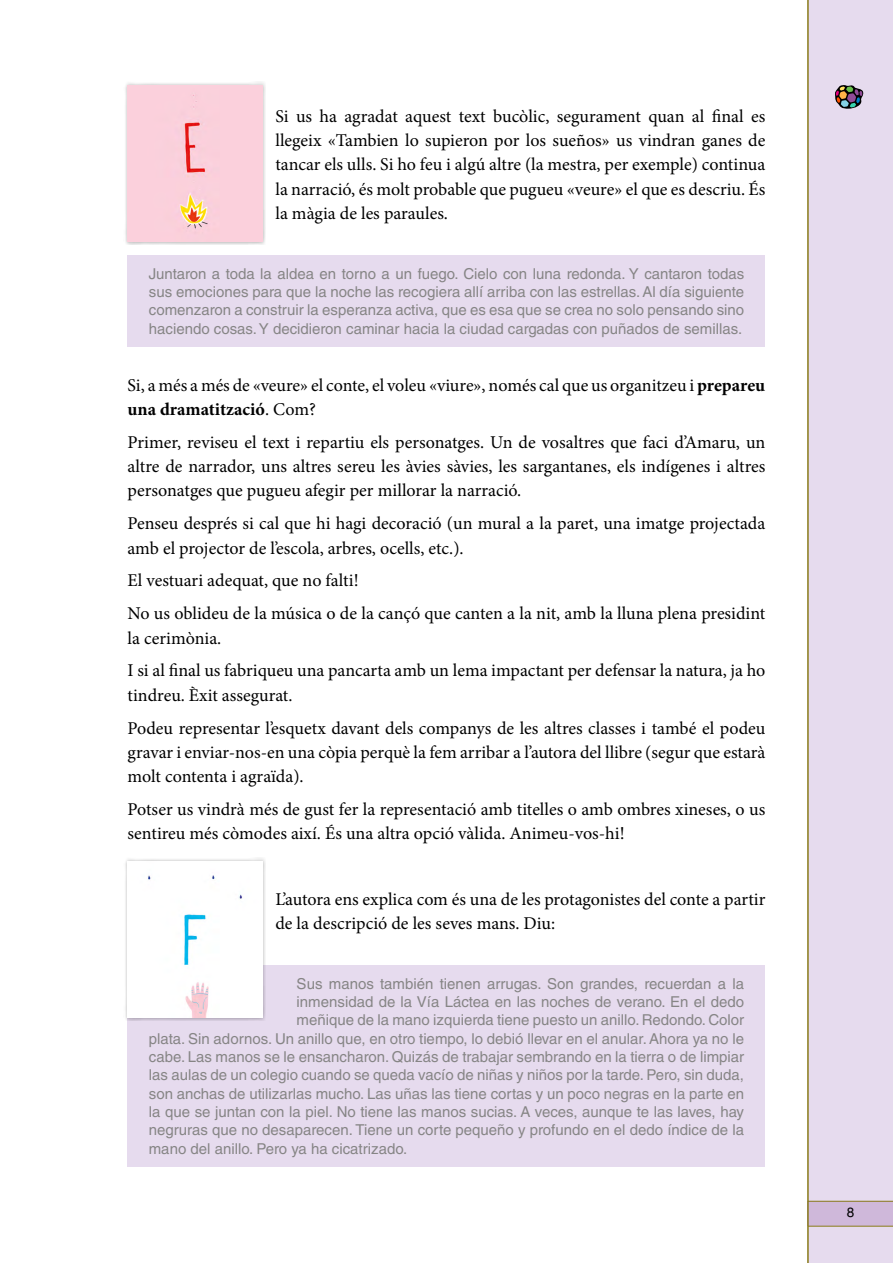
<style>
.page{position:relative;width:893px;height:1263px;background:#fff}
.page>*{position:absolute;margin:0;border:0;box-sizing:border-box;transform-origin:0 0}
.t1{font:18px/24.3px "Minion Pro";color:#000}
.t2{font:15px/18.3px "Helvetica LT Std";color:#868585;text-align:justify}
.t3{font:13.5px "Helvetica LT Std";color:#000}
.s1{font-weight:700}
</style>
<div class="page">
<div style="left:809px;top:0;width:84px;height:1263px;background:#e6dbee"></div>
<div style="left:808px;top:1201px;width:85px;height:25px;background:#cfb8da"></div>
<hr style="left:808px;top:1201px;width:85px;height:1px;background:#897a19">
<hr style="left:808px;top:1226px;width:85px;height:1px;background:#897a19">
<hr style="left:807px;top:0;width:2px;height:1263px;background:#897a19">
<svg style="left:835px;top:85px;width:29px;height:24px"></svg>
<div style="left:128px;top:255px;width:637px;height:91px;background:#e6dbee"></div>
<div style="left:128px;top:965px;width:637px;height:201px;background:#e6dbee"></div>
<div style="left:124px;top:82px;width:142px;height:163px;background:#000;opacity:.3"></div>
<div style="left:128px;top:85px;width:135px;height:156px;background:#fbd0dc"></div>
<div style="left:124px;top:858px;width:142px;height:163px;background:#000;opacity:.3"></div>
<img style="left:128px;top:861px;width:135px;height:156px">
<p class="t1" style="left:275px;top:104px;width:492px;text-align:justify">Si us ha agradat aquest text bucòlic, segurament quan al final es llegeix «Tambien lo supieron por los sueños» us vindran ganes de tancar els ulls. Si ho feu i algú altre (la mestra, per exemple) continua la narració, és molt probable que pugueu «veure» el que es descriu. És la màgia de les paraules.</p>
<p class="t2" style="left:149px;top:264px;width:597px">Juntaron a toda la aldea en torno a un fuego. Cielo con luna redonda. Y cantaron todas sus emociones para que la noche las recogiera allí arriba con las estrellas. Al día siguiente comenzaron a construir la esperanza activa, que es esa que se crea no solo pensando sino haciendo cosas. Y decidieron caminar hacia la ciudad cargadas con puñados de semillas.</p>
<p class="t1" style="left:128px;top:373px;width:639px">Si, a més a més de «veure» el conte, el voleu «viure», només cal que us organitzeu i <span class="s1">prepareu una dramatització</span>. Com?</p>
<p class="t1" style="left:128px;top:430px;width:639px;text-align:justify">Primer, reviseu el text i repartiu els personatges. Un de vosaltres que faci d’Amaru, un altre de narrador, uns altres sereu les àvies sàvies, les sargantanes, els indígenes i altres personatges que pugueu afegir per millorar la narració.</p>
<p class="t1" style="left:128px;top:511px;width:639px">Penseu després si cal que hi hagi decoració (un mural a la paret, una imatge projectada amb el projector de l’escola, arbres, ocells, etc.).</p>
<p class="t1" style="left:128px;top:564px;width:639px;line-height:32.8px">El vestuari adequat, que no falti!<br>No us oblideu de la música o de la cançó que canten a la nit, amb la lluna plena presidint</p>
<p class="t1" style="left:128px;top:621px;width:639px;line-height:32.8px">la cerimònia.<br>I si al final us fabriqueu una pancarta amb un lema impactant per defensar la natura, ja ho</p>
<p class="t1" style="left:128px;top:679px;width:639px;line-height:32.8px">tindreu. Èxit assegurat.<br>Podeu representar l’esquetx davant dels companys de les altres classes i també el podeu</p>
<p class="t1" style="left:128px;top:740px;width:639px">gravar i enviar-nos-en una còpia perquè la fem arribar a l’autora del llibre (segur que estarà molt contenta i agraïda).</p>
<p class="t1" style="left:128px;top:797px;width:639px">Potser us vindrà més de gust fer la representació amb titelles o amb ombres xineses, o us sentireu més còmodes així. És una altra opció vàlida. Animeu-vos-hi!</p>
<p class="t1" style="left:275px;top:887px;width:492px">L’autora ens explica com és una de les protagonistes del conte a partir de la descripció de les seves mans. Diu:</p>
<p class="t2" style="left:297px;top:974px;width:449px">Sus manos también tienen arrugas. Son grandes, recuerdan a la</p>
<p class="t2" style="left:297px;top:993px;width:449px">inmensidad de la Vía Láctea en las noches de verano. En el dedo</p>
<p class="t2" style="left:297px;top:1011px;width:449px">meñique de la mano izquierda tiene puesto un anillo. Redondo. Color</p>
<p class="t2" style="left:149px;top:1029px;width:597px">plata. Sin adornos. Un anillo que, en otro tiempo, lo debió llevar en el anular. Ahora ya no le</p>
<p class="t2" style="left:149px;top:1048px;width:597px">cabe. Las manos se le ensancharon. Quizás de trabajar sembrando en la tierra o de limpiar</p>
<p class="t2" style="left:149px;top:1066px;width:597px">las aulas de un colegio cuando se queda vacío de niñas y niños por la tarde. Pero, sin duda,</p>
<p class="t2" style="left:149px;top:1084px;width:597px">son anchas de utilizarlas mucho. Las uñas las tiene cortas y un poco negras en la parte en</p>
<p class="t2" style="left:149px;top:1102px;width:597px">la que se juntan con la piel. No tiene las manos sucias. A veces, aunque te las laves, hay</p>
<p class="t2" style="left:149px;top:1121px;width:597px">negruras que no desaparecen. Tiene un corte pequeño y profundo en el dedo índice de la</p>
<p class="t2" style="left:149px;top:1139px;width:260px">mano del anillo. Pero ya ha cicatrizado.</p>
<p class="t3" style="left:847px;top:1205px;width:9px">8</p>
</div>
